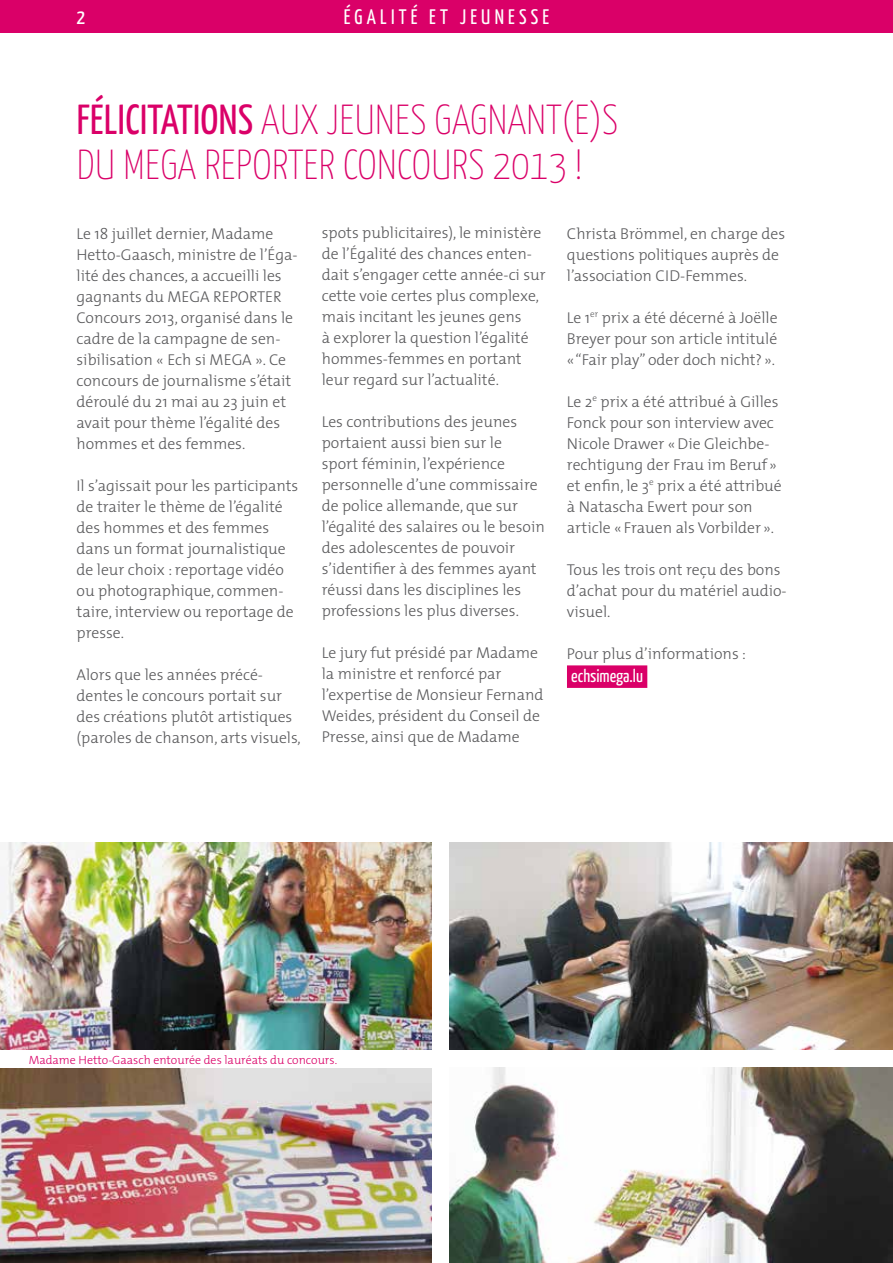
<style>
.page{position:relative;width:893px;height:1263px;background:#fff}
.page>*{position:absolute;margin:0;border:0;box-sizing:border-box;transform-origin:0 0}
.t1{font:100 42px/45px "Yanone Kaffeesatz";letter-spacing:.01em;color:#da0068}
.t2{font:21px "Yanone Kaffeesatz";letter-spacing:.2em;color:#fff}
.t3{font:18px "Yanone Kaffeesatz";color:#fff}
.t4{font:300 15.75px/21px "The Mix";color:#58585a}
.t5{font:300 12px "The Mix";color:#da0068}
.s1{font-weight:400}
</style>
<div class="page">
<div style="left:0;top:0;width:893px;height:33px;background:#da0068"></div>
<div style="left:567px;top:665px;width:80px;height:23px;background:#da0068"></div>
<img style="left:0;top:842px;width:431px;height:208px">
<img style="left:449px;top:842px;width:444px;height:208px">
<img style="left:0;top:1068px;width:431px;height:195px">
<img style="left:449px;top:1068px;width:444px;height:195px">
<h2 class="t2" style="left:77px;top:4px;width:10px">2</h2>
<h2 class="t2" style="left:344px;top:4px;width:207px">ÉGALITÉ ET JEUNESSE</h2>
<h1 class="t1" style="left:77px;top:96px;width:543px"><span class="s1">FÉLICITATIONS</span> AUX JEUNES GAGNANT(E)S<br>DU MEGA REPORTER CONCOURS 2013 !</h1>
<p class="t4" style="left:77px;top:222px;width:223px">Le 18 juillet dernier, Madame<br>Hetto-Gaasch, ministre de l’Éga&shy;lité des chances, a accueilli les gagnants du MEGA REPORTER<br>Concours 2013, organisé dans le cadre de la campagne de sen&shy;sibilisation « Ech si MEGA ». Ce concours de journalisme s’était déroulé du 21 mai au 23 juin et avait pour thème l’égalité des hommes et des femmes.</p>
<p class="t4" style="left:77px;top:474px;width:223px">Il s’agissait pour les participants de traiter le thème de l’égalité des hommes et des femmes dans un format journalistique de leur choix : reportage vidéo ou photographique, commen&shy;taire, interview ou reportage de presse.</p>
<p class="t4" style="left:77px;top:663px;width:226px">Alors que les années précé&shy;dentes le concours portait sur des créations plutôt artistiques (paroles de chanson, arts visuels,</p>
<p class="t4" style="left:322px;top:222px;width:225px">spots publicitaires), le ministère de l’Égalité des chances enten&shy;dait s’engager cette année-ci sur cette voie certes plus complexe, mais incitant les jeunes gens<br>à explorer la question l’égalité hommes-femmes en portant leur regard sur l’actualité.</p>
<p class="t4" style="left:322px;top:411px;width:225px">Les contributions des jeunes portaient aussi bien sur le<br>sport féminin, l’expérience personnelle d’une commissaire de police allemande, que sur l’égalité des salaires ou le besoin des adolescentes de pouvoir s’identifier à des femmes ayant réussi dans les disciplines les professions les plus diverses.</p>
<p class="t4" style="left:322px;top:642px;width:223px">Le jury fut présidé par Madame la ministre et renforcé par l’expertise de Monsieur Fernand<br>Weides, président du Conseil de<br>Presse, ainsi que de Madame</p>
<p class="t4" style="left:567px;top:222px;width:220px">Christa Brömmel, en charge des questions politiques auprès de l’association CID-Femmes.</p>
<p class="t4" style="left:567px;top:306px;width:212px;text-align:justify">Le 1<sup>er</sup> prix a été décerné à Joëlle Breyer pour son article intitulé «‘‘Fair play’’ oder doch nicht? ».</p>
<p class="t4" style="left:567px;top:390px;width:216px">Le 2<sup>e</sup> prix a été attribué à Gilles<br>Fonck pour son interview avec<br>Nicole Drawer «Die Gleichbe&shy;rechtigung der Frau im Beruf » et enfin, le 3<sup>e</sup> prix a été attribué à Natascha Ewert pour son article « Frauen als Vorbilder ».</p>
<p class="t4" style="left:567px;top:558px;width:221px">Tous les trois ont reçu des bons d’achat pour du matériel audio&shy;visuel.</p>
<p class="t4" style="left:567px;top:642px;width:181px">Pour plus d’informations :</p>
<p class="t3" style="left:571px;top:665px;width:73px">echsimega.lu</p>
<p class="t5" style="left:29px;top:1050px;width:310px">Madame Hetto-Gaasch entourée des lauréats du concours.</p>
</div>
